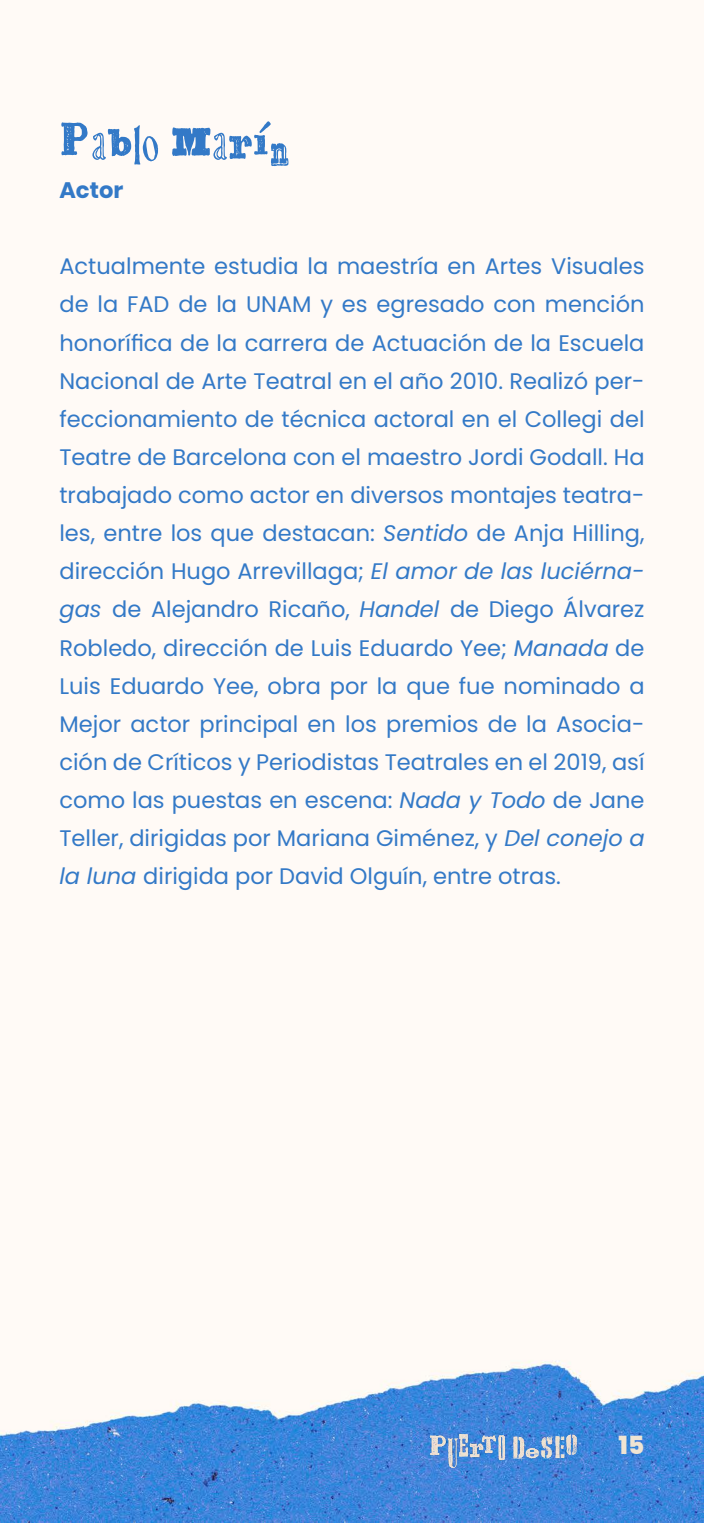
<style>
.page{position:relative;width:704px;height:1523px;background:#fff}
.page>*{position:absolute;margin:0;border:0;box-sizing:border-box;transform-origin:0 0}
.t1{font:59.38px "Alta California";color:#3379c7}
.t2{font:800 25px "Poppins";color:#f0e4d2}
.t3{font:22.5px/38.1px "Poppins";color:#3379c7;text-align:justify}
.t4{font:700 22.5px "Poppins";color:#3379c7}
.s1{font-style:italic}
</style>
<div class="page">
<img style="left:0;top:1360px;width:703px;height:162px">
<img style="left:420px;top:1432px;width:166px;height:36px">
<h1 class="t1" style="left:59px;top:104px;width:231px">Pablo Marín</h1>
<p class="t4" style="left:59px;top:177px;width:65px">Actor</p>
<p class="t3" style="left:59px;top:247px;width:586px">Actualmente estudia la maestría en Artes Visuales de la FAD de la UNAM y es egresado con mención honorífica de la carrera de Actuación de la Escuela Nacional de Arte Teatral en el año 2010. Realizó per&shy;feccionamiento de técnica actoral en el Collegi del Teatre de Barcelona con el maestro Jordi Godall. Ha trabajado como actor en diversos montajes teatra&shy;les, entre los que destacan: <span class="s1">Sentido</span> de Anja Hilling, dirección Hugo Arrevillaga; <span class="s1">El amor de las luciérna&shy;gas</span> de Alejandro Ricaño, <span class="s1">Handel</span> de Diego Álvarez Robledo, dirección de Luis Eduardo Yee; <span class="s1">Manada</span> de Luis Eduardo Yee, obra por la que fue nominado a Mejor actor principal en los premios de la Asocia&shy;ción de Críticos y Periodistas Teatrales en el 2019, así como las puestas en escena: <span class="s1">Nada y Todo</span> de Jane Teller, dirigidas por Mariana Giménez, y <span class="s1">Del conejo a la luna</span> dirigida por David Olguín, entre otras.</p>
<p class="t2" style="left:618px;top:1430px;width:28px">15</p>
</div>
